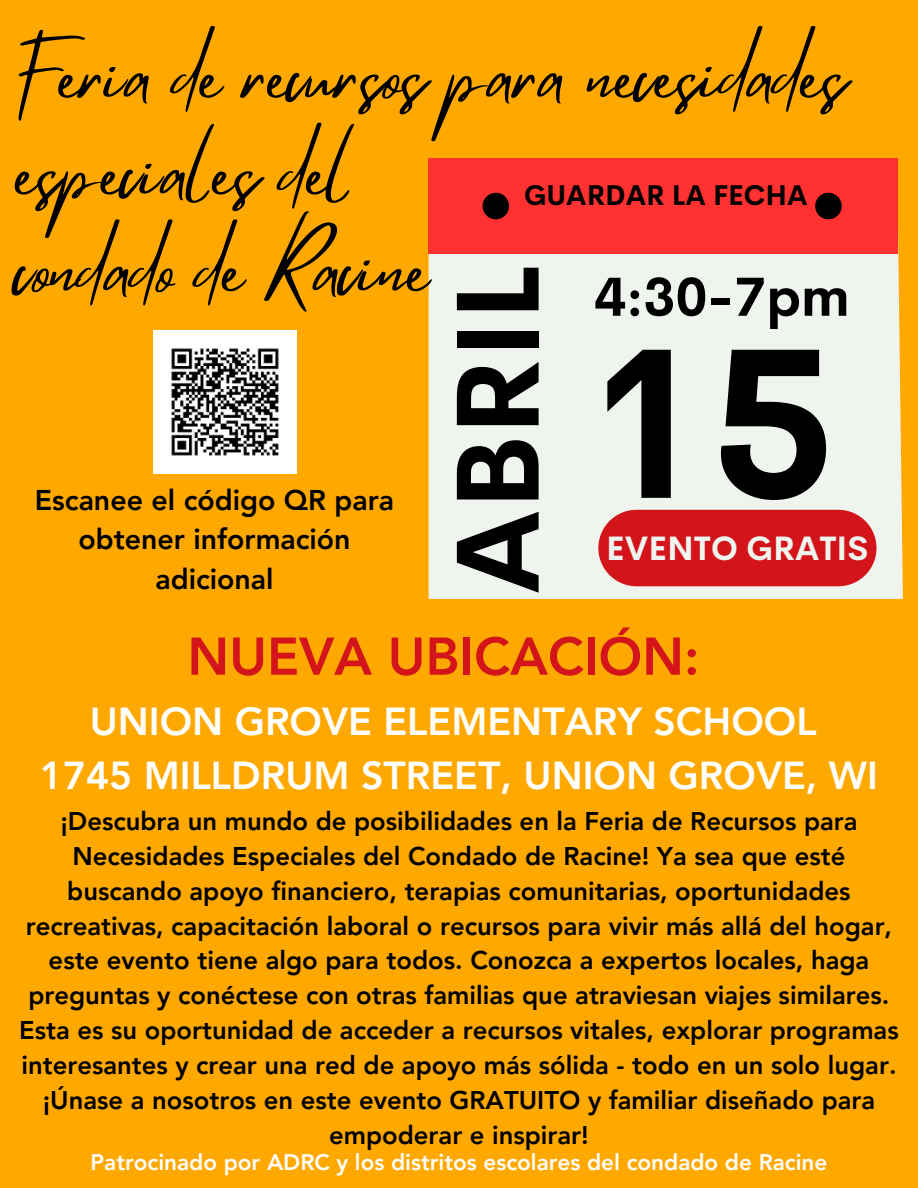
<style>
.page{position:relative;width:918px;height:1188px;background:#ffa800}
.page>*{position:absolute;margin:0;border:0;box-sizing:border-box;transform-origin:0 0}
.t1{font:700 209.85px "Cerebri Sans";color:#000}
.t2{font:700 115.8px "Cerebri Sans";color:#000}
.t3{font:69.9px/96.8px "Mistrully";color:#000}
.t4{font:700 53.85px "Cerebri Sans";color:#000}
.t5{font:800 52.5px "Avenir LT Pro";color:#d3141b}
.t6{font:800 39px/54px "Avenir LT Pro";color:#fff;text-align:center}
.t7{font:700 33.15px "Cerebri Sans";color:#eff4ee}
.t8{font:800 28.5px/39.3px "Avenir LT Pro";color:#000;text-align:center}
.t9{font:700 28.05px "Cerebri Sans";color:#000}
.t10{font:800 25.65px/34.8px "Avenir LT Pro";color:#000;text-align:center}
.t11{font:800 22.5px "Avenir LT Pro";color:#fff}
</style>
<div class="page">
<div style="left:429px;top:230px;width:474px;height:369px;background:#eff4ee"></div>
<div style="left:429px;top:158px;width:469px;height:96px;background:#ff3131"></div>
<svg style="left:483px;top:193px;width:26px;height:26px"></svg>
<svg style="left:815px;top:193px;width:27px;height:26px"></svg>
<div style="left:598px;top:510px;width:278px;height:76px;background:#d3141b"></div>
<img style="left:154px;top:331px;width:142px;height:142px">
<h1 class="t3" style="left:15px;top:28px;width:833px">Feria de recursos para necesidades especiales del<br>condado de Racine</h1>
<h3 class="t9" style="left:524px;top:177px;width:285px">GUARDAR LA FECHA</h3>
<p class="t2" style="left:423px;top:594px;width:330px;rotate:-90deg">ABRIL</p>
<p class="t4" style="left:594px;top:262px;width:257px">4:30-7pm</p>
<h2 class="t1" style="left:584px;top:288px;width:252px">15</h2>
<h4 class="t8" style="left:35px;top:483px;width:361px">Escanee el código QR para obtener información adicional</h4>
<p class="t7" style="left:606px;top:527px;width:264px">EVENTO GRATIS</p>
<p class="t5" style="left:187px;top:635px;width:514px">NUEVA UBICACIÓN:</p>
<p class="t6" style="left:40px;top:699px;width:840px">UNION GROVE ELEMENTARY SCHOOL<br>1745 MILLDRUM STREET, UNION GROVE, WI</p>
<h5 class="t10" style="left:19px;top:806px;width:881px">¡Descubra un mundo de posibilidades en la Feria de Recursos para Necesidades Especiales del Condado de Racine! Ya sea que esté buscando apoyo financiero, terapias comunitarias, oportunidades recreativas, capacitación laboral o recursos para vivir más allá del hogar, este evento tiene algo para todos. Conozca a expertos locales, haga preguntas y conéctese con otras familias que atraviesan viajes similares.<br>Esta es su oportunidad de acceder a recursos vitales, explorar programas interesantes y crear una red de apoyo más sólida - todo en un solo lugar. ¡Únase a nosotros en este evento GRATUITO y familiar diseñado para empoderar e inspirar!</h5>
<p class="t11" style="left:91px;top:1153px;width:738px">Patrocinado por ADRC y los distritos escolares del condado de Racine</p>
</div>
